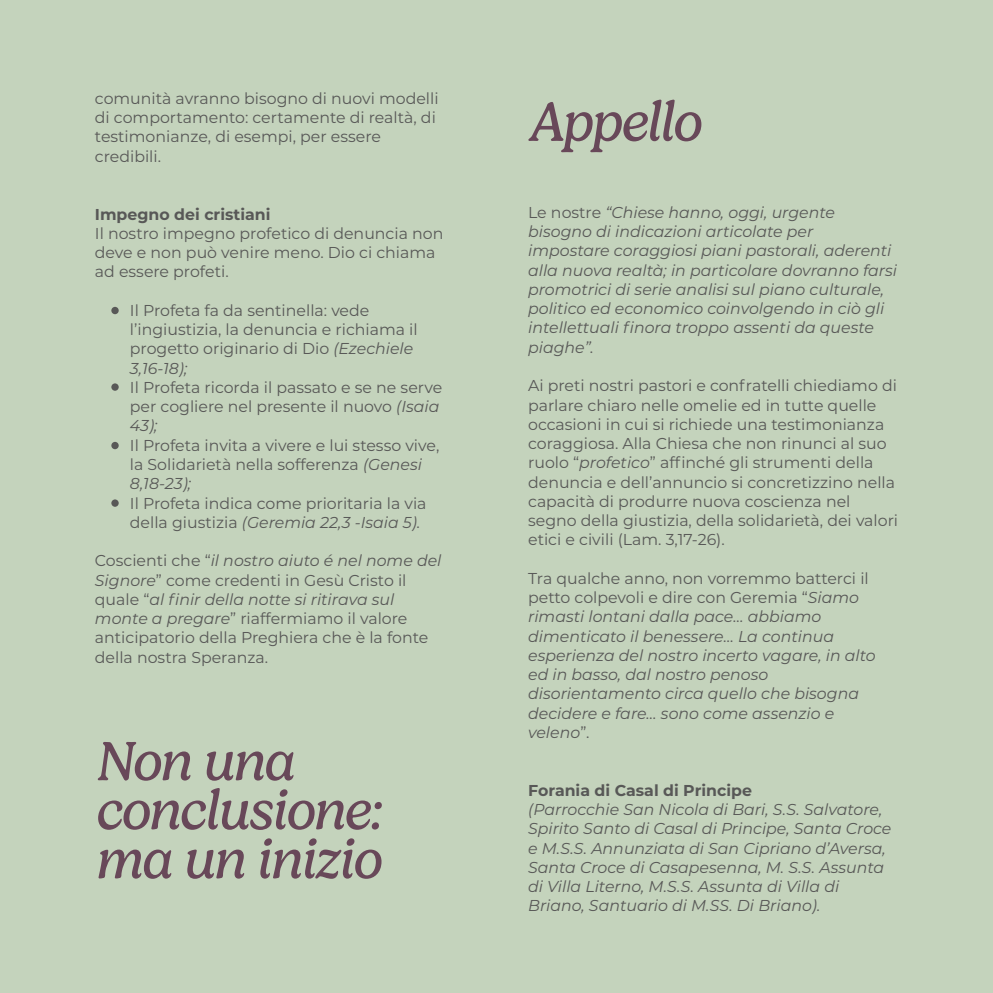
<style>
.page{position:relative;width:993px;height:993px;background:#fff}
.page>*{position:absolute;margin:0;border:0;box-sizing:border-box;transform-origin:0 0}
.t1{font:italic 56px/49px "Gelica";letter-spacing:-.025em;color:#684859}
.t2{font:15.75px/19.2px "Montserrat";color:#585857}
.t3{font:italic 15.75px/19.2px "Montserrat";color:#585857}
.t4{font:700 15.75px "Montserrat";color:#585857}
.s1{font-style:italic}
.s2{font-style:normal}
</style>
<div class="page">
<div style="left:0;top:0;width:992px;height:992px;background:#c4d3bc"></div>
<div style="left:111px;top:307px;width:8px;height:7px;background:#585857;border-radius:50%"></div>
<div style="left:111px;top:383px;width:8px;height:7px;background:#585857;border-radius:50%"></div>
<div style="left:111px;top:441px;width:8px;height:8px;background:#585857;border-radius:50%"></div>
<div style="left:111px;top:499px;width:8px;height:7px;background:#585857;border-radius:50%"></div>
<p class="t2" style="left:95px;top:88px;width:345px">comunità avranno bisogno di nuovi modelli di comportamento: certamente di realtà, di testimonianze, di esempi, per essere credibili.</p>
<p class="t4" style="left:95px;top:202px;width:177px">Impegno dei cristiani</p>
<p class="t2" style="left:95px;top:223px;width:350px">Il nostro impegno profetico di denuncia non deve e non può venire meno. Dio ci chiama ad essere profeti.</p>
<p class="t2" style="left:130px;top:300px;width:289px">Il Profeta fa da sentinella: vede l’ingiustizia, la denuncia e richiama il progetto originario di Dio <span class="s1">(Ezechiele<br>3,16-18);</span></p>
<p class="t2" style="left:130px;top:377px;width:314px">Il Profeta ricorda il passato e se ne serve per cogliere nel presente il nuovo <span class="s1">(Isaia<br>43);</span></p>
<p class="t2" style="left:130px;top:435px;width:311px">Il Profeta invita a vivere e lui stesso vive, la Solidarietà nella sofferenza <span class="s1">(Genesi<br>8,18-23);</span></p>
<p class="t2" style="left:130px;top:492px;width:298px">Il Profeta indica come prioritaria la via della giustizia <span class="s1">(Geremia 22,3 -Isaia 5).</span></p>
<p class="t2" style="left:95px;top:550px;width:348px">Coscienti che “<span class="s1">il nostro aiuto é nel nome del Signore</span>” come credenti in Gesù Cristo il quale “<span class="s1">al finir della notte si ritirava sul monte a pregare</span>” riaffermiamo il valore anticipatorio della Preghiera che è la fonte della nostra Speranza.</p>
<h1 class="t1" style="left:95px;top:737px;width:288px">Non una conclusione: ma un inizio</h1>
<h1 class="t1" style="left:528px;top:98px;width:174px">Appello</h1>
<p class="t3" style="left:528px;top:202px;width:370px"><span class="s2">Le nostre</span> “Chiese hanno, oggi, urgente bisogno di indicazioni articolate per impostare coraggiosi piani pastorali, aderenti alla nuova realtà; in particolare dovranno farsi promotrici di serie analisi sul piano culturale, politico ed economico coinvolgendo in ciò gli intellettuali finora troppo assenti da queste piaghe”.</p>
<p class="t2" style="left:528px;top:375px;width:371px">Ai preti nostri pastori e confratelli chiediamo di parlare chiaro nelle omelie ed in tutte quelle occasioni in cui si richiede una testimonianza coraggiosa. Alla Chiesa che non rinunci al suo ruolo “<span class="s1">profetico</span>” affinché gli strumenti della denuncia e dell’annuncio si concretizzino nella capacità di produrre nuova coscienza nel segno della giustizia, della solidarietà, dei valori etici e civili (Lam. 3,17-26).</p>
<p class="t3" style="left:528px;top:568px;width:349px"><span class="s2">Tra qualche anno, non vorremmo batterci il petto colpevoli e dire con Geremia “</span>Siamo rimasti lontani dalla pace… abbiamo dimenticato il benessere… La continua esperienza del nostro incerto vagare, in alto ed in basso, dal nostro penoso disorientamento circa quello che bisogna decidere e fare… sono come assenzio e veleno<span class="s2">”.</span></p>
<p class="t4" style="left:528px;top:778px;width:225px">Forania di Casal di Principe</p>
<p class="t3" style="left:528px;top:799px;width:365px">(Parrocchie San Nicola di Bari, S.S. Salvatore, Spirito Santo di Casal di Principe, Santa Croce e M.S.S. Annunziata di San Cipriano d’Aversa, Santa Croce di Casapesenna, M. S.S. Assunta di Villa Literno, M.S.S. Assunta di Villa di Briano, Santuario di M.SS. Di Briano).</p>
</div>
